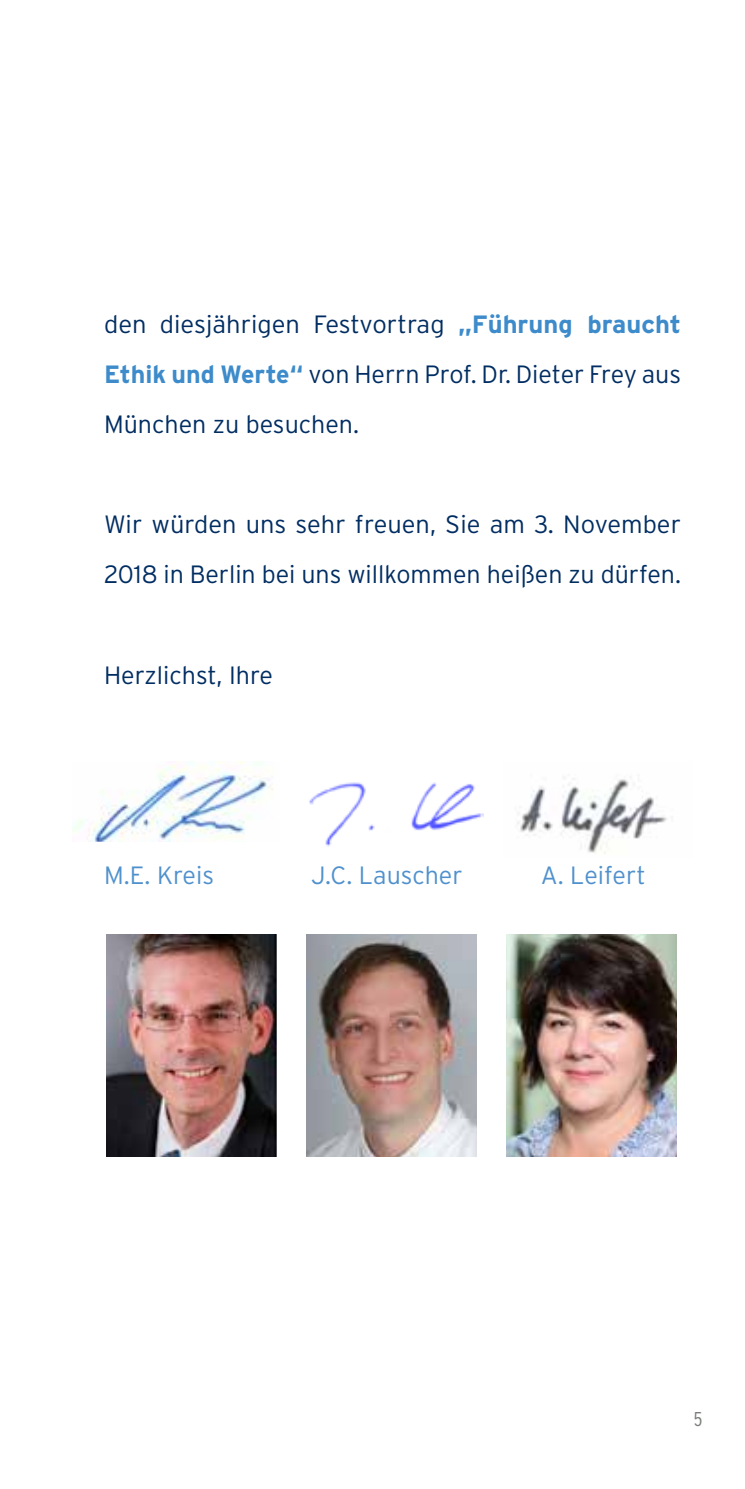
<style>
.page{position:relative;width:745px;height:1489px;background:#fff}
.page>*{position:absolute;margin:0;border:0;box-sizing:border-box;transform-origin:0 0}
.t1{font:300 25px/50px "Interstate";color:#002d62;text-align:justify}
.t2{font:300 25px "Interstate";color:#5091cd}
.t3{font:300 condensed 20px "Interstate";color:#797e79}
.s1{font-weight:700;color:#3d8bca}
</style>
<div class="page">
<img style="left:106px;top:934px;width:170px;height:222px">
<img style="left:306px;top:934px;width:170px;height:222px">
<img style="left:506px;top:934px;width:170px;height:222px">
<img style="left:72px;top:761px;width:201px;height:80px">
<img style="left:517px;top:777px;width:150px;height:77px">
<img style="left:309px;top:782px;width:174px;height:65px">
<p class="t1" style="left:104px;top:299px;width:578px">den diesjährigen Festvortrag <span class="s1">„Führung braucht Ethik und Werte“</span> von Herrn Prof. Dr. Dieter Frey aus München zu besuchen.</p>
<p class="t1" style="left:104px;top:499px;width:578px">Wir würden uns sehr freuen, Sie am 3. November<br>2018 in Berlin bei uns willkommen heißen zu dürfen.</p>
<p class="t1" style="left:104px;top:649px;width:170px">Herzlichst, Ihre</p>
<p class="t2" style="left:104px;top:860px;width:111px">M.E. Kreis</p>
<p class="t2" style="left:311px;top:860px;width:153px">J.C. Lauscher</p>
<p class="t2" style="left:540px;top:860px;width:106px">A. Leifert</p>
<p class="t3" style="left:693px;top:1406px;width:10px">5</p>
</div>
